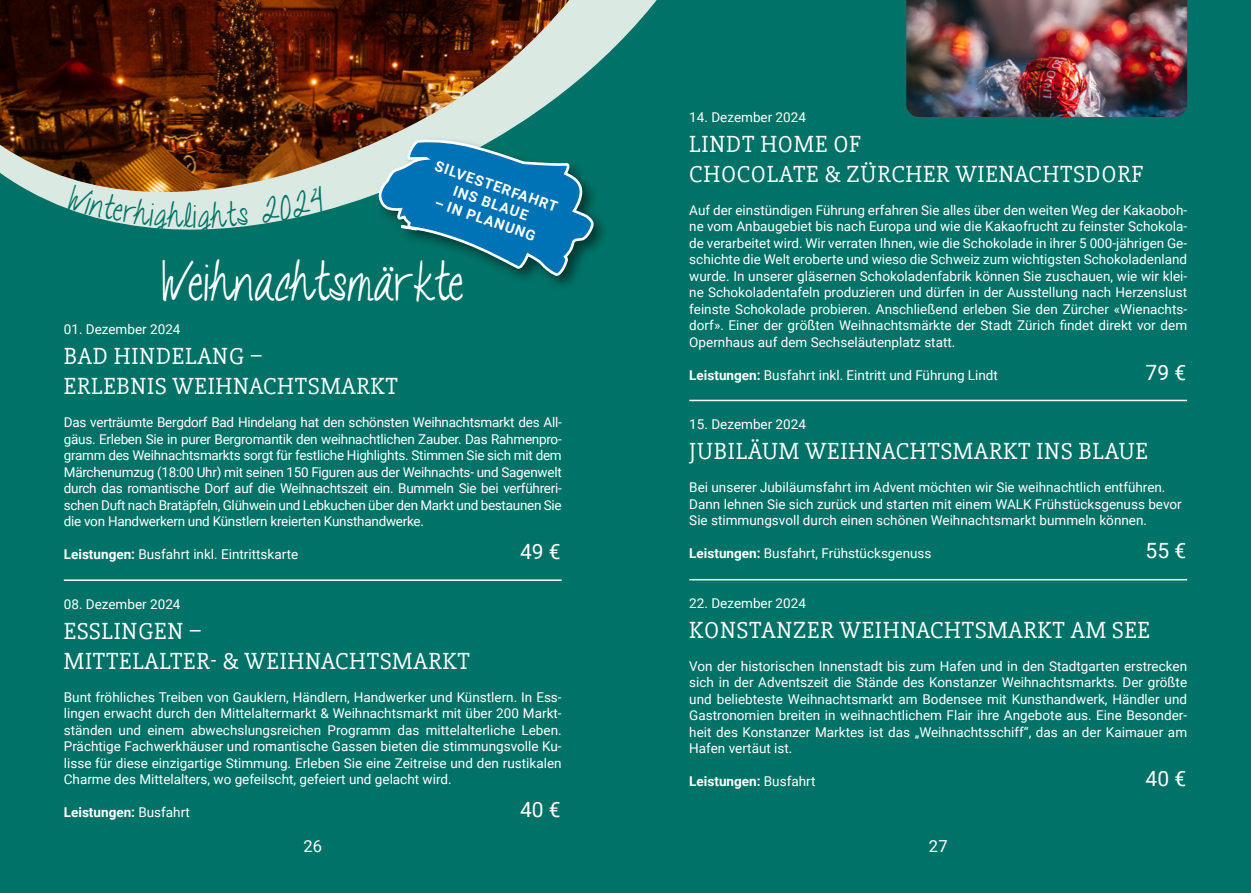
<style>
.page{position:relative;width:1251px;height:893px;background:#fff}
.page>*{position:absolute;margin:0;border:0;box-sizing:border-box;transform-origin:0 0}
.t1{font:52.5px "Talkingtothe Moon";color:#fff;scale:.85 1}
.t2{font:33px "Talkingtothe Moon";color:#007267;scale:.85 1}
.t3{font:24px/30px "Slabo 27 px";letter-spacing:.03em;color:#fff}
.t4{font:21px "Roboto";color:#fff}
.t5{font:16.5px "Roboto";color:#fff}
.t6{font:700 14.4px/17.4px "Roboto";color:#fff;text-align:center}
.t7{font:13.5px/16.5px "Roboto";color:#fff;text-align:justify}
.t8{font:700 13.5px "Roboto";color:#fff}
.s1{font-weight:700}
.s2{font-weight:400}
</style>
<div class="page">
<div style="left:0;top:0;width:1250px;height:893px;background:#007267"></div>
<svg style="left:609px;top:0;width:48px;height:53px"></svg>
<svg style="left:569px;top:0;width:40px;height:88px;fill:#daeae2"></svg>
<img style="left:0;top:0;width:569px;height:226px">
<hr style="left:64px;top:579px;width:497px;height:2px;background:#fff">
<hr style="left:689px;top:400px;width:497px;height:1px;background:#fff">
<hr style="left:689px;top:579px;width:497px;height:1px;background:#fff">
<div style="left:375px;top:136px;width:235px;height:156px;background:#007267"></div>
<svg style="left:377px;top:137px;width:219px;height:141px"></svg>
<img style="left:906px;top:0;width:280px;height:117px">
<svg style="left:67px;top:184px;width:182px;height:46px;background:#bbcec0"></svg>
<svg style="left:259px;top:186px;width:68px;height:38px"></svg>
<h2 class="t2" style="left:193px;top:197px;width:6px">i</h2>
<p class="t6" style="left:438px;top:157px;width:130px;rotate:19deg">SILVESTERFAHRT<br>INS BLAUE</p>
<p class="t6" style="left:438px;top:193px;width:107px;rotate:19deg">– IN PLANUNG</p>
<h1 class="t1" style="left:162px;top:253px;width:356px">Weihnachtsmärkte</h1>
<p class="t7" style="left:64px;top:321px;width:118px">01. Dezember 2024</p>
<h3 class="t3" style="left:64px;top:341px;width:335px">BAD HINDELANG –<br>ERLEBNIS WEIHNACHTSMARKT</h3>
<p class="t7" style="left:64px;top:414px;width:499px">Das verträumte Bergdorf Bad Hindelang hat den schönsten Weihnachtsmarkt des All&shy;gäus. Erleben Sie in purer Bergromantik den weihnachtlichen Zauber. Das Rahmenpro&shy;gramm des Weihnachtsmarkts sorgt für festliche Highlights. Stimmen Sie sich mit dem Märchenumzug (18:00 Uhr) mit seinen 150 Figuren aus der Weihnachts- und Sagenwelt durch das romantische Dorf auf die Weihnachtszeit ein. Bummeln Sie bei verführeri&shy;schen Duft nach Bratäpfeln, Glühwein und Lebkuchen über den Markt und bestaunen Sie die von Handwerkern und Künstlern kreierten Kunsthandwerke.</p>
<p class="t7" style="left:64px;top:546px;width:236px"><span class="s1">Leistungen:</span> Busfahrt inkl. Eintrittskarte</p>
<h3 class="t4" style="left:520px;top:537px;width:42px">49 €</h3>
<p class="t7" style="left:64px;top:595px;width:118px">08. Dezember 2024</p>
<h3 class="t3" style="left:64px;top:616px;width:407px">ESSLINGEN –<br>MITTELALTER- &amp; WEIHNACHTSMARKT</h3>
<p class="t7" style="left:64px;top:688px;width:499px">Bunt fröhliches Treiben von Gauklern, Händlern, Handwerker und Künstlern. In Ess&shy;lingen erwacht durch den Mittelaltermarkt &amp; Weihnachtsmarkt mit über 200 Markt&shy;ständen und einem abwechslungsreichen Programm das mittelalterliche Leben.<br>Prächtige Fachwerkhäuser und romantische Gassen bieten die stimmungsvolle Ku&shy;lisse für diese einzigartige Stimmung. Erleben Sie eine Zeitreise und den rustikalen Charme des Mittelalters, wo gefeilscht, gefeiert und gelacht wird.</p>
<p class="t8" style="left:64px;top:803px;width:128px">Leistungen: <span class="s2">Busfahrt</span></p>
<h3 class="t4" style="left:520px;top:795px;width:42px">40 €</h3>
<p class="t7" style="left:689px;top:108px;width:118px">14. Dezember 2024</p>
<h3 class="t3" style="left:689px;top:129px;width:455px">LINDT HOME OF<br>CHOCOLATE &amp; ZÜRCHER WIENACHTSDORF</h3>
<p class="t7" style="left:689px;top:201px;width:499px">Auf der einstündigen Führung erfahren Sie alles über den weiten Weg der Kakaoboh&shy;ne vom Anbaugebiet bis nach Europa und wie die Kakaofrucht zu feinster Schokola&shy;de verarbeitet wird. Wir verraten Ihnen, wie die Schokolade in ihrer 5 000-jährigen Ge&shy;schichte die Welt eroberte und wieso die Schweiz zum wichtigsten Schokoladenland wurde. In unserer gläsernen Schokoladenfabrik können Sie zuschauen, wie wir klei&shy;ne Schokoladentafeln produzieren und dürfen in der Ausstellung nach Herzenslust feinste Schokolade probieren. Anschließend erleben Sie den Zürcher «Wienachts&shy;dorf». Einer der größten Weihnachtsmärkte der Stadt Zürich findet direkt vor dem Opernhaus auf dem Sechseläutenplatz statt.</p>
<p class="t7" style="left:689px;top:366px;width:310px"><span class="s1">Leistungen:</span> Busfahrt inkl. Eintritt und Führung Lindt</p>
<h3 class="t4" style="left:1145px;top:358px;width:42px">79 €</h3>
<p class="t7" style="left:689px;top:416px;width:118px">15. Dezember 2024</p>
<h3 class="t3" style="left:689px;top:436px;width:460px">JUBILÄUM WEIHNACHTSMARKT INS BLAUE</h3>
<p class="t7" style="left:689px;top:479px;width:494px;text-align:left">Bei unserer Jubiläumsfahrt im Advent möchten wir Sie weihnachtlich entführen.<br>Dann lehnen Sie sich zurück und starten mit einem WALK Frühstücksgenuss bevor<br>Sie stimmungsvoll durch einen schönen Weihnachtsmarkt bummeln können.</p>
<p class="t7" style="left:689px;top:545px;width:244px"><span class="s1">Leistungen:</span> Busfahrt, Frühstücksgenuss</p>
<h3 class="t4" style="left:1145px;top:536px;width:42px">55 €</h3>
<p class="t7" style="left:689px;top:594px;width:118px">22. Dezember 2024</p>
<h3 class="t3" style="left:689px;top:615px;width:462px">KONSTANZER WEIHNACHTSMARKT AM SEE</h3>
<p class="t7" style="left:689px;top:657px;width:499px">Von der historischen Innenstadt bis zum Hafen und in den Stadtgarten erstrecken sich in der Adventszeit die Stände des Konstanzer Weihnachtsmarkts. Der größte und beliebteste Weihnachtsmarkt am Bodensee mit Kunsthandwerk, Händler und Gastronomien breiten in weihnachtlichem Flair ihre Angebote aus. Eine Besonder&shy;heit des Konstanzer Marktes ist das „Weihnachtsschiff“, das an der Kaimauer am Hafen vertäut ist.</p>
<p class="t8" style="left:689px;top:772px;width:128px">Leistungen: <span class="s2">Busfahrt</span></p>
<h3 class="t4" style="left:1145px;top:764px;width:42px">40 €</h3>
<p class="t5" style="left:303px;top:835px;width:20px">26</p>
<p class="t5" style="left:928px;top:835px;width:20px">27</p>
</div>
